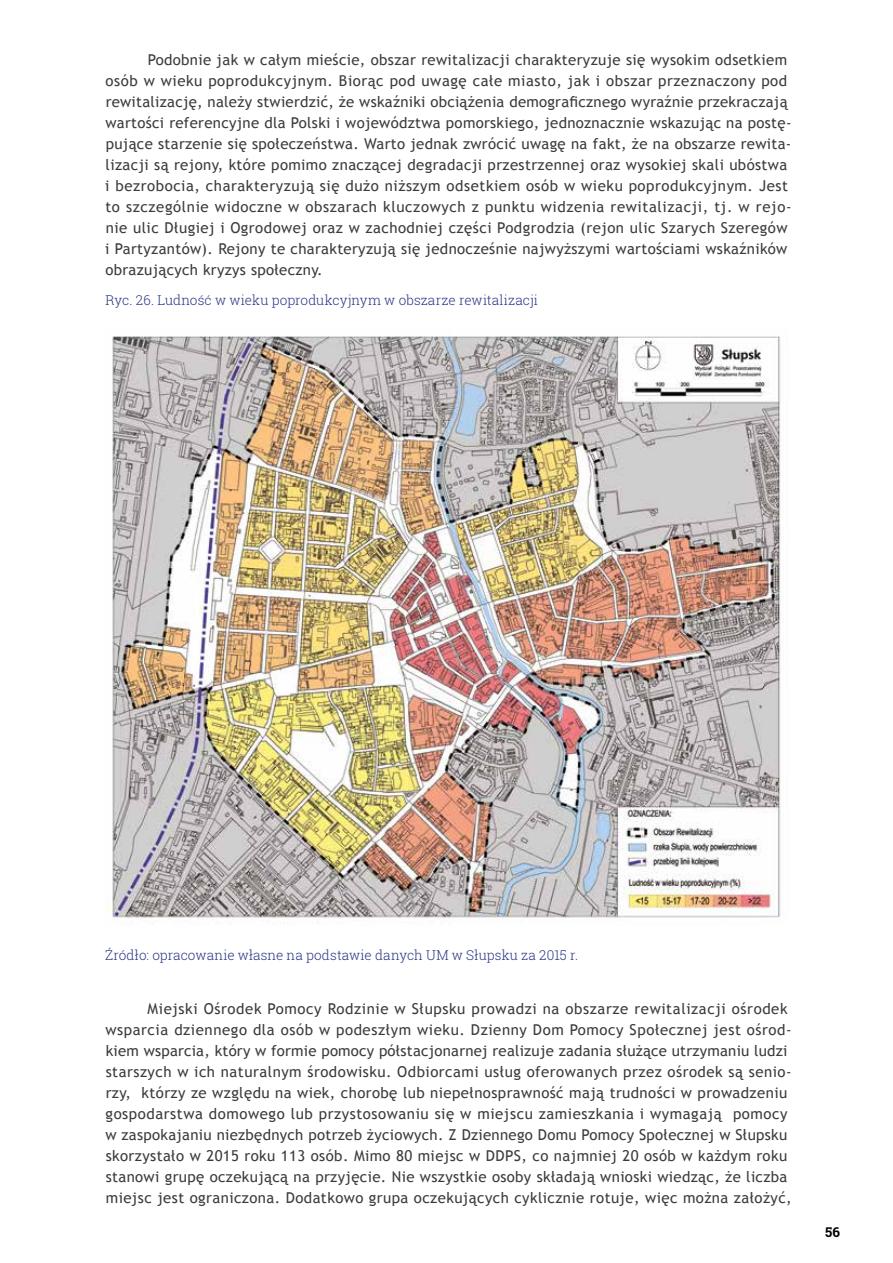
<style>
.page{position:relative;width:893px;height:1263px;background:#fff}
.page>*{position:absolute;margin:0;border:0;box-sizing:border-box;transform-origin:0 0}
.t1{font:15px/21px "Trebuchet MS";letter-spacing:.025em;color:#3c3c3b}
.t2{font:300 13.5px "Roboto Slab";letter-spacing:.01em;color:#283583}
.t3{font:700 13.5px "Roboto Slab";color:#000}
</style>
<div class="page">
<img style="left:106px;top:336px;width:675px;height:582px">
<p class="t1" style="left:105px;top:49px;width:688px;text-indent:42px">Podobnie jak w całym mieście, obszar rewitalizacji charakteryzuje się wysokim odsetkiem osób w wieku poprodukcyjnym. Biorąc pod uwagę całe miasto, jak i obszar przeznaczony pod rewitalizację, należy stwierdzić, że wskaźniki obciążenia demograficznego wyraźnie przekraczają wartości referencyjne dla Polski i województwa pomorskiego, jednoznacznie wskazując na postę&shy;pujące starzenie się społeczeństwa. Warto jednak zwrócić uwagę na fakt, że na obszarze rewita&shy;lizacji są rejony, które pomimo znaczącej degradacji przestrzennej oraz wysokiej skali ubóstwa i bezrobocia, charakteryzują się dużo niższym odsetkiem osób w wieku poprodukcyjnym. Jest to szczególnie widoczne w obszarach kluczowych z punktu widzenia rewitalizacji, tj. w rejo&shy;nie ulic Długiej i Ogrodowej oraz w zachodniej części Podgrodzia (rejon ulic Szarych Szeregów i Partyzantów). Rejony te charakteryzują się jednocześnie najwyższymi wartościami wskaźników obrazujących kryzys społeczny.</p>
<p class="t2" style="left:105px;top:290px;width:434px">Ryc. 26. Ludność w wieku poprodukcyjnym w obszarze rewitalizacji</p>
<p class="t2" style="left:105px;top:945px;width:475px">Źródło: opracowanie własne na podstawie danych UM w Słupsku za 2015 r.</p>
<p class="t1" style="left:105px;top:999px;width:688px;text-indent:42px">Miejski Ośrodek Pomocy Rodzinie w Słupsku prowadzi na obszarze rewitalizacji ośrodek wsparcia dziennego dla osób w podeszłym wieku. Dzienny Dom Pomocy Społecznej jest ośrod&shy;kiem wsparcia, który w formie pomocy półstacjonarnej realizuje zadania służące utrzymaniu ludzi starszych w ich naturalnym środowisku. Odbiorcami usług oferowanych przez ośrodek są senio&shy;rzy, którzy ze względu na wiek, chorobę lub niepełnosprawność mają trudności w prowadzeniu gospodarstwa domowego lub przystosowaniu się w miejscu zamieszkania i wymagają pomocy w zaspokajaniu niezbędnych potrzeb życiowych. Z Dziennego Domu Pomocy Społecznej w Słupsku skorzystało w 2015 roku 113 osób. Mimo 80 miejsc w DDPS, co najmniej 20 osób w każdym roku stanowi grupę oczekującą na przyjęcie. Nie wszystkie osoby składają wnioski wiedząc, że liczba miejsc jest ograniczona. Dodatkowo grupa oczekujących cyklicznie rotuje, więc można założyć,</p>
<p class="t3" style="left:825px;top:1222px;width:16px">56</p>
</div>
